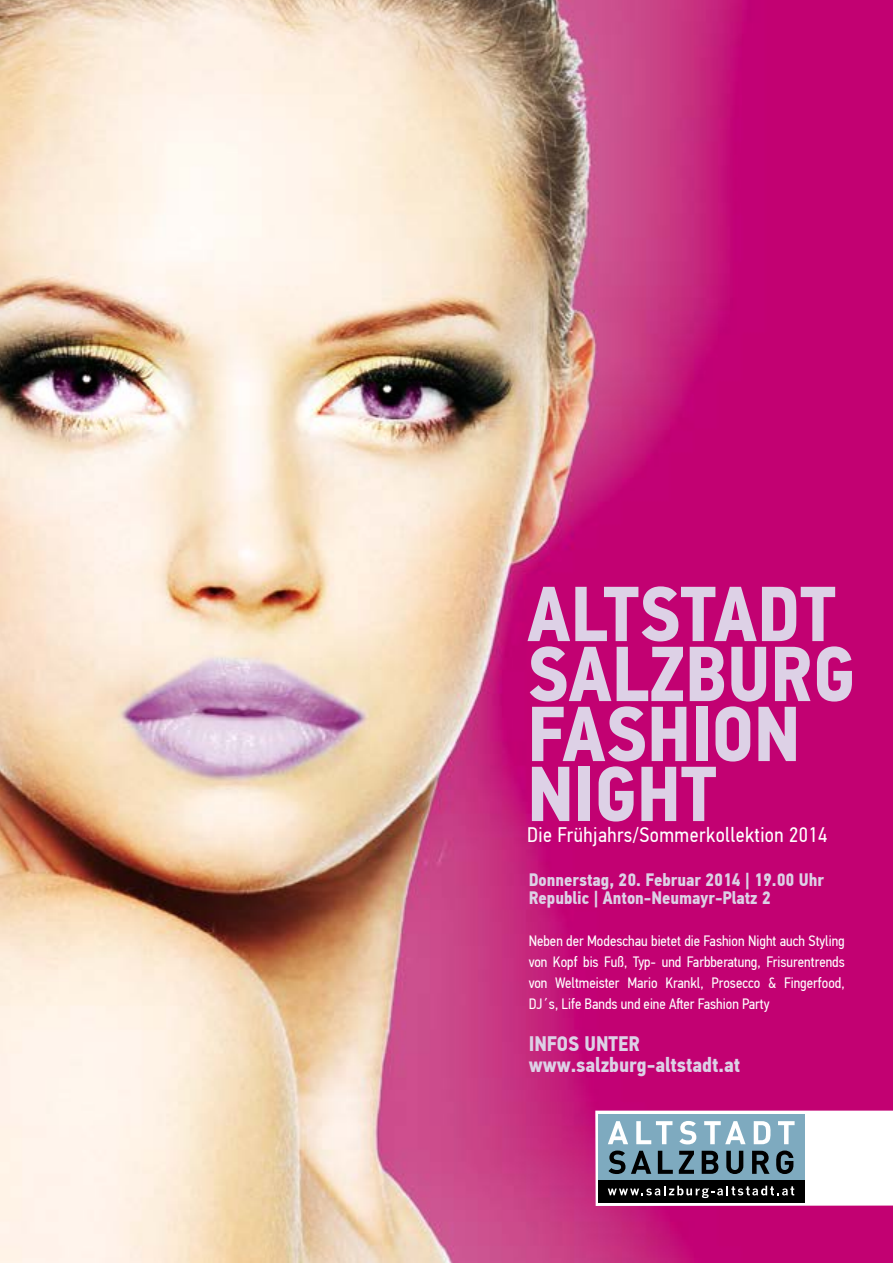
<style>
.page{position:relative;width:893px;height:1263px;background:#fff}
.page>*{position:absolute;margin:0;border:0;box-sizing:border-box;transform-origin:0 0}
.t1{font:700 78px/60px "PF Din Text Cond Pro";color:#ddd1e6}
.t2{font:700 21px/21px "PF Din Text Cond Pro";color:#ddd1e6}
.t3{font:21px "PF Din Text Cond Pro";letter-spacing:.02em;color:#fff}
.t4{font:700 18px/18px "PF Din Text Cond Pro";color:#ddd1e6}
.t5{font:15px/21px "PF Din Text Cond Pro";color:#fff;text-align:justify}
</style>
<div class="page">
<img style="left:0;top:0;width:893px;height:1263px">
<div style="left:595px;top:1110px;width:298px;height:96px;background:#fff"></div>
<div style="left:599px;top:1115px;width:206px;height:88px;background:#7eaabf"></div>
<div style="left:599px;top:1181px;width:206px;height:22px;background:#000"></div>
<svg style="left:608px;top:1121px;width:20px;height:23px"></svg>
<svg style="left:636px;top:1121px;width:36px;height:23px"></svg>
<svg style="left:679px;top:1121px;width:17px;height:23px"></svg>
<svg style="left:704px;top:1121px;width:42px;height:23px"></svg>
<svg style="left:754px;top:1121px;width:17px;height:23px"></svg>
<svg style="left:778px;top:1121px;width:17px;height:23px"></svg>
<svg style="left:608px;top:1150px;width:17px;height:24px"></svg>
<svg style="left:631px;top:1151px;width:20px;height:23px"></svg>
<svg style="left:658px;top:1151px;width:15px;height:23px"></svg>
<svg style="left:679px;top:1151px;width:15px;height:23px"></svg>
<svg style="left:702px;top:1151px;width:16px;height:23px"></svg>
<svg style="left:726px;top:1151px;width:17px;height:23px"></svg>
<svg style="left:752px;top:1151px;width:18px;height:23px"></svg>
<svg style="left:776px;top:1150px;width:17px;height:24px"></svg>
<svg style="left:608px;top:1186px;width:186px;height:12px"></svg>
<h1 class="t1" style="left:527px;top:585px;width:329px">ALTSTADT<br>SALZBURG<br>FASHION<br>NIGHT</h1>
<h2 class="t3" style="left:527px;top:822px;width:301px">Die Frühjahrs/Sommerkollektion 2014</h2>
<p class="t4" style="left:529px;top:871px;width:297px">Donnerstag, 20. Februar 2014 | 19.00 Uhr<br>Republic | Anton-Neumayr-Platz 2</p>
<p class="t5" style="left:529px;top:930px;width:318px">Neben der Modeschau bietet die Fashion Night auch Styling von Kopf bis Fuß, Typ- und Farbberatung, Frisurentrends von Weltmeister Mario Krankl, Prosecco &amp; Fingerfood, DJ´s, Life Bands und eine After Fashion Party</p>
<h2 class="t2" style="left:529px;top:1034px;width:213px">INFOS UNTER www.salzburg-altstadt.at</h2>
</div>
